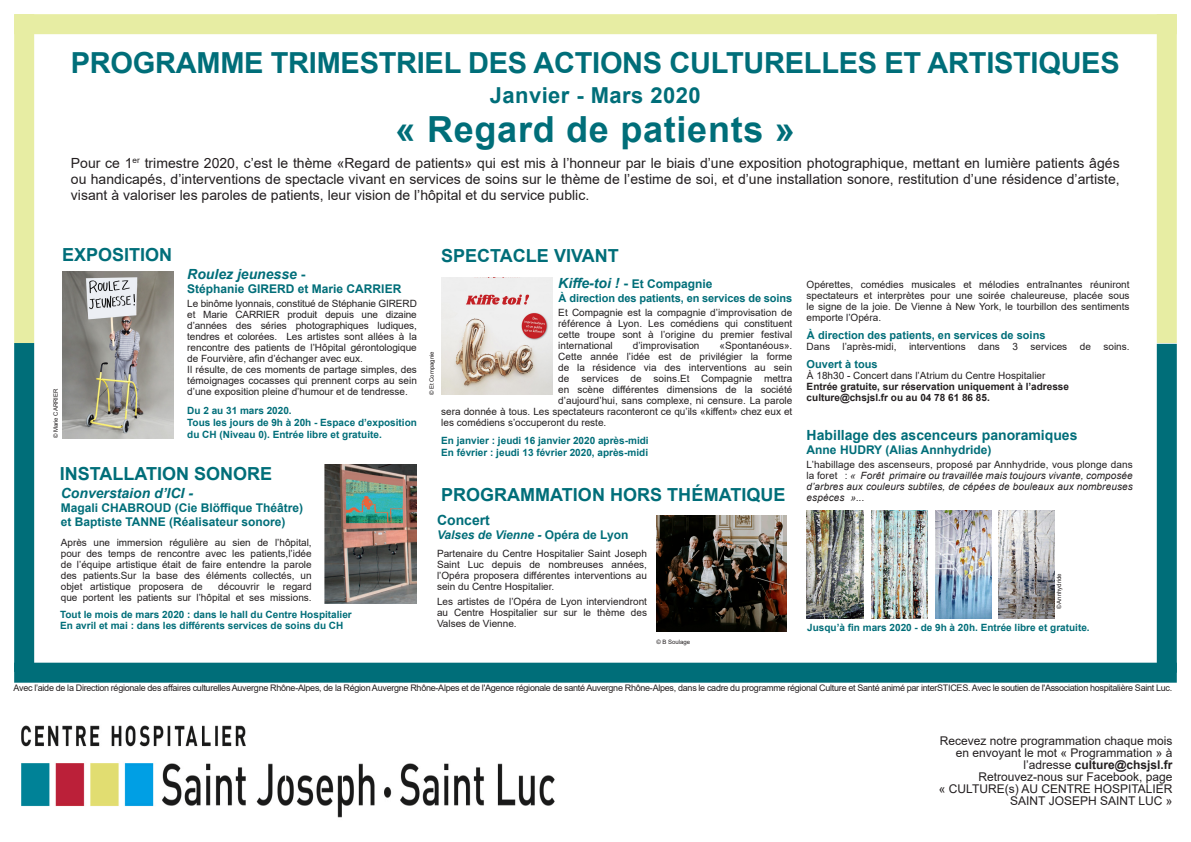
<style>
.page{position:relative;width:1191px;height:842px;background:#fff}
.page>*{position:absolute;margin:0;border:0;box-sizing:border-box;transform-origin:0 0}
.t1{font:700 36px "Arial";letter-spacing:.02em;color:#006e79}
.t2{font:700 29px "Arial";letter-spacing:-.01em;color:#006e79}
.t3{font:700 22px "Arial";letter-spacing:.02em;color:#006e79}
.t4{font:700 18px "Arial";color:#006e79}
.t5{font:14px/16px "Arial";color:#231f20;text-align:justify}
.t6{font:700 14px "Arial";color:#006e79}
.t7{font:italic 700 14px "Arial";color:#006e79}
.t8{font:12px/12px "Arial";color:#231f20;text-align:right}
.t9{font:700 12px/14px "Arial";color:#006e79}
.t10{font:italic 700 12px "Arial";color:#006e79}
.t11{font:700 11px "Arial";color:#006e79}
.t12{font:10px/11px "Arial";color:#231f20;text-align:justify}
.t13{font:700 10px/12px "Arial";color:#006e79}
.t14{font:italic 10px/11px "Arial";letter-spacing:.01em;color:#231f20;text-align:justify}
.t15{font:700 10px "Arial";color:#231f20}
.t16{font:9px "Arial";letter-spacing:-.03em;color:#231f20}
.t17{font:6px "Arial";color:#231f20}
.s1{font-style:normal}
.s2{font-style:italic;font-size:14px}
.s3{font-size:14px}
.s4{font-weight:700}
</style>
<div class="page">
<div style="left:14px;top:14px;width:1162px;height:20px;background:#e7eda3"></div>
<div style="left:14px;top:14px;width:20px;height:329px;background:#e7eda3"></div>
<div style="left:1156px;top:14px;width:20px;height:329px;background:#e7eda3"></div>
<div style="left:14px;top:663px;width:1162px;height:20px;background:#006e79"></div>
<img style="left:21px;top:725px;width:534px;height:93px">
<div style="left:14px;top:343px;width:20px;height:329px;background:#006e79"></div>
<div style="left:1156px;top:344px;width:20px;height:329px;background:#006e79"></div>
<img style="left:62px;top:271px;width:112px;height:167px">
<img style="left:324px;top:465px;width:93px;height:139px">
<img style="left:441px;top:278px;width:112px;height:116px">
<img style="left:656px;top:515px;width:130px;height:116px">
<img style="left:998px;top:511px;width:56px;height:108px">
<img style="left:935px;top:510px;width:56px;height:109px">
<img style="left:806px;top:510px;width:57px;height:109px">
<img style="left:871px;top:510px;width:56px;height:109px">
<p class="t2" style="left:71px;top:42px;width:1050px">PROGRAMME TRIMESTRIEL DES ACTIONS CULTURELLES ET ARTISTIQUES</p>
<p class="t3" style="left:490px;top:79px;width:212px">Janvier - Mars 2020</p>
<p class="t1" style="left:395px;top:104px;width:401px">« Regard de patients »</p>
<p class="t5" style="left:71px;top:155px;width:1050px">Pour ce 1<sup>er</sup> trimestre 2020, c’est le thème «Regard de patients» qui est mis à l’honneur par le biais d’une exposition photographique, mettant en lumière patients âgés ou handicapés, d’interventions de spectacle vivant en services de soins sur le thème de l’estime de soi, et d’une installation sonore, restitution d’une résidence d’artiste, visant à valoriser les paroles de patients, leur vision de l’hôpital et du service public.</p>
<p class="t4" style="left:62px;top:242px;width:112px">EXPOSITION</p>
<p class="t7" style="left:187px;top:264px;width:120px">Roulez jeunesse <span class="s1">-</span></p>
<p class="t9" style="left:187px;top:281px;width:216px">Stéphanie GIRERD et Marie CARRIER</p>
<p class="t12" style="left:187px;top:297px;width:231px">Le binôme lyonnais, constitué de Stéphanie GIRERD et Marie CARRIER produit depuis une dizaine d’années des séries photographiques ludiques, tendres et colorées. Les artistes sont allées à la rencontre des patients de l’Hôpital gérontologique de Fourvière, afin d’échanger avec eux.</p>
<p class="t12" style="left:187px;top:363px;width:231px">Il résulte, de ces moments de partage simples, des témoignages cocasses qui prennent corps au sein d’une exposition pleine d’humour et de tendresse.</p>
<p class="t13" style="left:187px;top:404px;width:106px">Du 2 au 31 mars 2020.</p>
<p class="t13" style="left:187px;top:416px;width:231px">Tous les jours de 9h à 20h - Espace d’exposition du CH (Niveau 0). Entrée libre et gratuite.</p>
<p class="t4" style="left:60px;top:461px;width:214px">INSTALLATION SONORE</p>
<p class="t7" style="left:61px;top:483px;width:134px">Converstaion d’ICI -</p>
<p class="t9" style="left:61px;top:501px;width:244px">Magali CHABROUD (Cie Blöffique Théâtre) et Baptiste TANNE (Réalisateur sonore)</p>
<p class="t12" style="left:61px;top:537px;width:252px">Après une immersion régulière au sien de l’hôpital, pour des temps de rencontre avec les patients,l’idée de l’équipe artistique était de faire entendre la parole des patients.Sur la base des éléments collectés, un objet artistique proposera de</p>
<p class="t17" style="left:51px;top:438px;width:51px;rotate:-90deg">© Marie CARRIER</p>
<p class="t12" style="left:61px;top:581px;width:252px;text-align:right">découvrir le regard<br>que portent les patients sur l’hôpital et ses missions.</p>
<p class="t13" style="left:60px;top:608px;width:293px">Tout le mois de mars 2020 : dans le hall du Centre Hospitalier</p>
<p class="t13" style="left:60px;top:619px;width:285px">En avril et mai : dans les différents services de soins du CH</p>
<p class="t4" style="left:441px;top:243px;width:179px">SPECTACLE VIVANT</p>
<p class="t9" style="left:558px;top:277px;width:156px"><span class="s2">Kiffe-toi !</span> <span class="s3">-</span> Et Compagnie</p>
<p class="t11" style="left:558px;top:291px;width:235px">À direction des patients, en services de soins</p>
<p class="t12" style="left:558px;top:307px;width:236px">Et Compagnie est la compagnie d’improvisation de référence à Lyon. Les comédiens qui constituent cette troupe sont à l’origine du premier festival international</p>
<p class="t12" style="left:633px;top:340px;width:68px">d’improvisation</p>
<p class="t12" style="left:719px;top:340px;width:74px">«Spontanéous».</p>
<p class="t12" style="left:558px;top:351px;width:235px">Cette année l’idée est de privilégier la forme</p>
<p class="t12" style="left:558px;top:362px;width:235px">de la résidence via des interventions au sein</p>
<p class="t12" style="left:558px;top:373px;width:235px">de services de soins.Et Compagnie mettra</p>
<p class="t12" style="left:558px;top:384px;width:235px">en scène différentes dimensions de la société</p>
<p class="t12" style="left:558px;top:395px;width:235px">d’aujourd’hui, sans complexe, ni censure. La parole</p>
<p class="t12" style="left:441px;top:406px;width:352px">sera donnée à tous. Les spectateurs raconteront ce qu’ils «kiffent» chez eux et</p>
<p class="t12" style="left:441px;top:417px;width:167px">les comédiens s’occuperont du reste.</p>
<p class="t13" style="left:441px;top:435px;width:209px">En janvier : jeudi 16 janvier 2020 après-midi<br>En février : jeudi 13 février 2020, après-midi</p>
<p class="t4" style="left:441px;top:482px;width:345px">PROGRAMMATION HORS THÉMATIQUE</p>
<p class="t6" style="left:437px;top:510px;width:54px">Concert</p>
<p class="t10" style="left:437px;top:527px;width:193px">Valses de Vienne - <span class="s1">Opéra de Lyon</span></p>
<p class="t12" style="left:437px;top:548px;width:211px">Partenaire du Centre Hospitalier Saint Joseph Saint Luc depuis de nombreuses années, l’Opéra proposera différentes interventions au sein du Centre Hospitalier.</p>
<p class="t12" style="left:437px;top:596px;width:211px">Les artistes de l’Opéra de Lyon interviendront au Centre Hospitalier sur sur le thème des Valses de Vienne.</p>
<p class="t17" style="left:428px;top:395px;width:46px;rotate:-90deg">© Et Compagnie</p>
<p class="t17" style="left:656px;top:638px;width:35px">© B Soulage</p>
<p class="t12" style="left:806px;top:279px;width:324px">Opérettes, comédies musicales et mélodies entraînantes réuniront spectateurs et interprètes pour une soirée chaleureuse, placée sous le signe de la joie. De Vienne à New York, le tourbillon des sentiments emporte l’Opéra.</p>
<p class="t11" style="left:807px;top:327px;width:240px">À direction des patients, en services de soins</p>
<p class="t12" style="left:806px;top:341px;width:25px">Dans</p>
<p class="t12" style="left:842px;top:341px;width:55px">l’après-midi,</p>
<p class="t12" style="left:909px;top:341px;width:58px">interventions</p>
<p class="t12" style="left:978px;top:341px;width:23px">dans</p>
<p class="t12" style="left:1012px;top:341px;width:7px">3</p>
<p class="t12" style="left:1030px;top:341px;width:38px">services</p>
<p class="t12" style="left:1079px;top:341px;width:13px">de</p>
<p class="t12" style="left:1103px;top:341px;width:28px">soins.</p>
<p class="t11" style="left:806px;top:356px;width:72px">Ouvert à tous</p>
<p class="t12" style="left:807px;top:370px;width:240px">À 18h30 - Concert dans l’Atrium du Centre Hospitalier</p>
<p class="t15" style="left:806px;top:379px;width:264px">Entrée gratuite, sur réservation uniquement à l’adresse</p>
<p class="t15" style="left:806px;top:390px;width:185px">culture@chsjsl.fr ou au 04 78 61 86 85.</p>
<p class="t6" style="left:806px;top:425px;width:272px">Habillage des ascenceurs panoramiques</p>
<p class="t9" style="left:806px;top:443px;width:186px">Anne HUDRY (Alias Annhydride)</p>
<p class="t14" style="left:806px;top:459px;width:328px"><span class="s1">L’habillage des ascenseurs, proposé par Annhydride, vous plonge dans la foret :</span> « Forêt primaire ou travaillée mais toujours vivante, composée d’arbres aux couleurs subtiles, de cépées de bouleaux aux nombreuses espèces »...</p>
<p class="t17" style="left:1055px;top:609px;width:38px;rotate:-90deg">© Annhydride</p>
<p class="t13" style="left:807px;top:622px;width:284px">Jusqu’à fin mars 2020 - de 9h à 20h. Entrée libre et gratuite.</p>
<p class="t16" style="left:14px;top:682px;width:1160px">Avec l’aide de la Direction régionale des affaires culturelles Auvergne Rhône-Alpes, de la Région Auvergne Rhône-Alpes et de l'Agence régionale de santé Auvergne Rhône-Alpes, dans le cadre du programme régional Culture et Santé animé par interSTICES. Avec le soutien de l'Association hospitalière Saint Luc.</p>
<p class="t8" style="left:939px;top:734px;width:234px">Recevez notre programmation chaque mois en envoyant le mot « Programmation » à l’adresse <span class="s4">culture@chsjsl.fr</span></p>
<p class="t8" style="left:939px;top:770px;width:235px">Retrouvez-nous sur Facebook, page<br>« CULTURE(s) AU CENTRE HOSPITALIER<br>SAINT JOSEPH SAINT LUC »</p>
</div>
